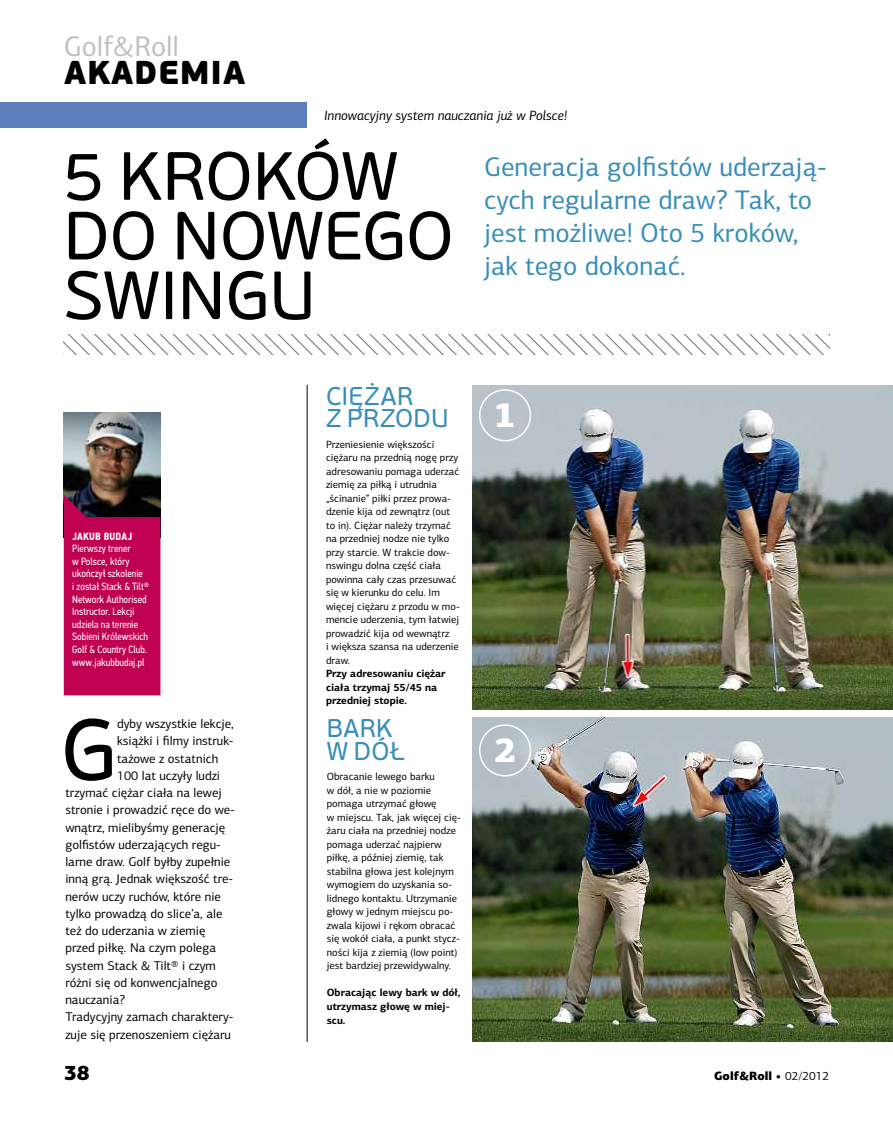
<style>
.page{position:relative;width:893px;height:1127px;background:#fff}
.page>*{position:absolute;margin:0;border:0;box-sizing:border-box;transform-origin:0 0}
.t1{font:86.55px "PF Beau Sans Pro";color:#000}
.t2{font:67.95px/59.7px "PF Beau Sans Pro";color:#000}
.t3{font:900 35.1px "PF Centro Slab Pro";color:#fff}
.t4{font:900 33px "PF Beau Sans Pro";letter-spacing:.02em;color:#000}
.t5{font:28.5px "PF Centro Sans Pro";color:#c0c0c0}
.t6{font:27px/33px "PF Centro Sans Pro";color:#388eb7}
.t7{font:25.65px/22.2px "PF Beau Sans Pro";letter-spacing:.015em;color:#388eb7}
.t8{font:900 21px "PF Centro Sans Pro";color:#000}
.t9{font:italic 13.5px "PF Centro Sans Pro";color:#000}
.t10{font:12.75px "PF Centro Sans Pro";color:#000}
.t11{font:900 12px "PF Centro Sans Pro";color:#000}
.t12{font:10.5px/13.5px "PF Centro Sans Pro";color:#000}
.t13{font:10.5px/12.6px "PF Din Text Cond Pro";color:#fff}
.t14{font:700 10.5px/13.5px "PF Centro Sans Pro";color:#000}
.t15{font:700 10.5px "PF Din Text Cond Pro";letter-spacing:.02em;color:#fff}
.s1{font-weight:400}
</style>
<div class="page">
<img style="left:472px;top:718px;width:421px;height:324px">
<img style="left:472px;top:385px;width:421px;height:325px">
<div style="left:479px;top:389px;width:52px;height:52px;border:2px solid #fff;border-radius:50%"></div>
<div style="left:479px;top:724px;width:52px;height:52px;border:2px solid #fff;border-radius:50%"></div>
<div style="left:0;top:102px;width:306px;height:26px;background:#5d7ebc"></div>
<svg style="left:64px;top:334px;width:765px;height:20px"></svg>
<hr style="left:307px;top:385px;width:1px;height:657px;background:#000">
<img style="left:64px;top:413px;width:96px;height:81px">
<svg style="left:64px;top:494px;width:96px;height:201px;background:#af024b"></svg>
<h3 class="t5" style="left:64px;top:29px;width:117px">Golf&amp;Roll</h3>
<h3 class="t4" style="left:64px;top:51px;width:183px">AKADEMIA</h3>
<p class="t9" style="left:324px;top:107px;width:244px">Innowacyjny system nauczania już w Polsce!</p>
<h2 class="t2" style="left:64px;top:148px;width:391px">5 KROKÓW<br>DO NOWEGO<br>SWINGU</h2>
<h3 class="t6" style="left:484px;top:151px;width:344px">Generacja golfistów uderzają&shy;cych regularne draw? Tak, to jest możliwe! Oto 5 kroków, jak tego dokonać.</h3>
<p class="t15" style="left:72px;top:529px;width:61px">JAKUB BUDAJ</p>
<p class="t13" style="left:72px;top:542px;width:78px">Pierwszy trener<br>w Polsce, który ukończył szkolenie<br>i został Stack &amp; Tilt®<br>Network Authorised<br>Instructor. Lekcji udziela na terenie<br>Sobieni Królewskich<br>Golf &amp; Country Club. www.jakubbudaj.pl</p>
<h1 class="t1" style="left:61px;top:700px;width:58px">G</h1>
<p class="t10" style="left:117px;top:716px;width:118px">dyby wszystkie lekcje,</p>
<p class="t10" style="left:117px;top:733px;width:118px">książki i filmy instruk-</p>
<p class="t10" style="left:117px;top:751px;width:103px">tażowe z ostatnich</p>
<p class="t10" style="left:117px;top:768px;width:105px">100 lat uczyły ludzi</p>
<p class="t10" style="left:65px;top:785px;width:158px">trzymać ciężar ciała na lewej</p>
<p class="t10" style="left:65px;top:802px;width:171px">stronie i prowadzić ręce do we-</p>
<p class="t10" style="left:65px;top:820px;width:162px">wnątrz, mielibyśmy generację</p>
<p class="t10" style="left:65px;top:837px;width:157px">golfistów uderzających regu-</p>
<p class="t10" style="left:65px;top:854px;width:166px">larne draw. Golf byłby zupełnie</p>
<p class="t10" style="left:65px;top:871px;width:169px">inną grą. Jednak większość tre-</p>
<p class="t10" style="left:65px;top:889px;width:157px">nerów uczy ruchów, które nie</p>
<p class="t10" style="left:65px;top:906px;width:159px">tylko prowadzą do slice’a, ale</p>
<p class="t10" style="left:65px;top:923px;width:142px">też do uderzania w ziemię</p>
<p class="t10" style="left:65px;top:940px;width:152px">przed piłkę. Na czym polega</p>
<p class="t10" style="left:65px;top:958px;width:152px">system Stack &amp; Tilt® i czym</p>
<p class="t10" style="left:65px;top:975px;width:154px">różni się od konwencjalnego</p>
<p class="t10" style="left:65px;top:992px;width:61px">nauczania?</p>
<p class="t10" style="left:65px;top:1009px;width:170px">Tradycyjny zamach charaktery-</p>
<p class="t10" style="left:65px;top:1027px;width:167px">zuje się przenoszeniem ciężaru</p>
<h3 class="t7" style="left:326px;top:385px;width:124px">CIĘŻAR<br>Z PRZODU</h3>
<p class="t12" style="left:326px;top:437px;width:135px">Przeniesienie większości ciężaru na przednią nogę przy adresowaniu pomaga uderzać ziemię za piłką i utrudnia „ścinanie” piłki przez prowa&shy;dzenie kija od zewnątrz (out to in). Ciężar należy trzymać na przedniej nodze nie tylko przy starcie. W trakcie dow&shy;nswingu dolna część ciała powinna cały czas przesuwać się w kierunku do celu. Im więcej ciężaru z przodu w mo&shy;mencie uderzenia, tym łatwiej prowadzić kija od wewnątrz<br>i większa szansa na uderzenie draw.</p>
<p class="t14" style="left:326px;top:667px;width:121px">Przy adresowaniu ciężar ciała trzymaj 55/45 na przedniej stopie.</p>
<h3 class="t7" style="left:327px;top:718px;width:79px">BARK<br>W DÓŁ</h3>
<p class="t12" style="left:327px;top:770px;width:136px">Obracanie lewego barku<br>w dół, a nie w poziomie pomaga utrzymać głowę<br>w miejscu. Tak, jak więcej cię&shy;żaru ciała na przedniej nodze pomaga uderzać najpierw piłkę, a później ziemię, tak stabilna głowa jest kolejnym wymogiem do uzyskania so&shy;lidnego kontaktu. Utrzymanie głowy w jednym miejscu po&shy;zwala kijowi i rękom obracać się wokół ciała, a punkt stycz&shy;ności kija z ziemią (low point) jest bardziej przewidywalny.</p>
<p class="t14" style="left:327px;top:986px;width:135px">Obracając lewy bark w dół, utrzymasz głowę w miej&shy;scu.</p>
<h3 class="t3" style="left:494px;top:392px;width:24px">1</h3>
<h3 class="t3" style="left:494px;top:727px;width:24px">2</h3>
<h3 class="t8" style="left:64px;top:1058px;width:27px">38</h3>
<p class="t11" style="left:714px;top:1067px;width:116px">Golf&amp;Roll • <span class="s1">02/2012</span></p>
</div>
